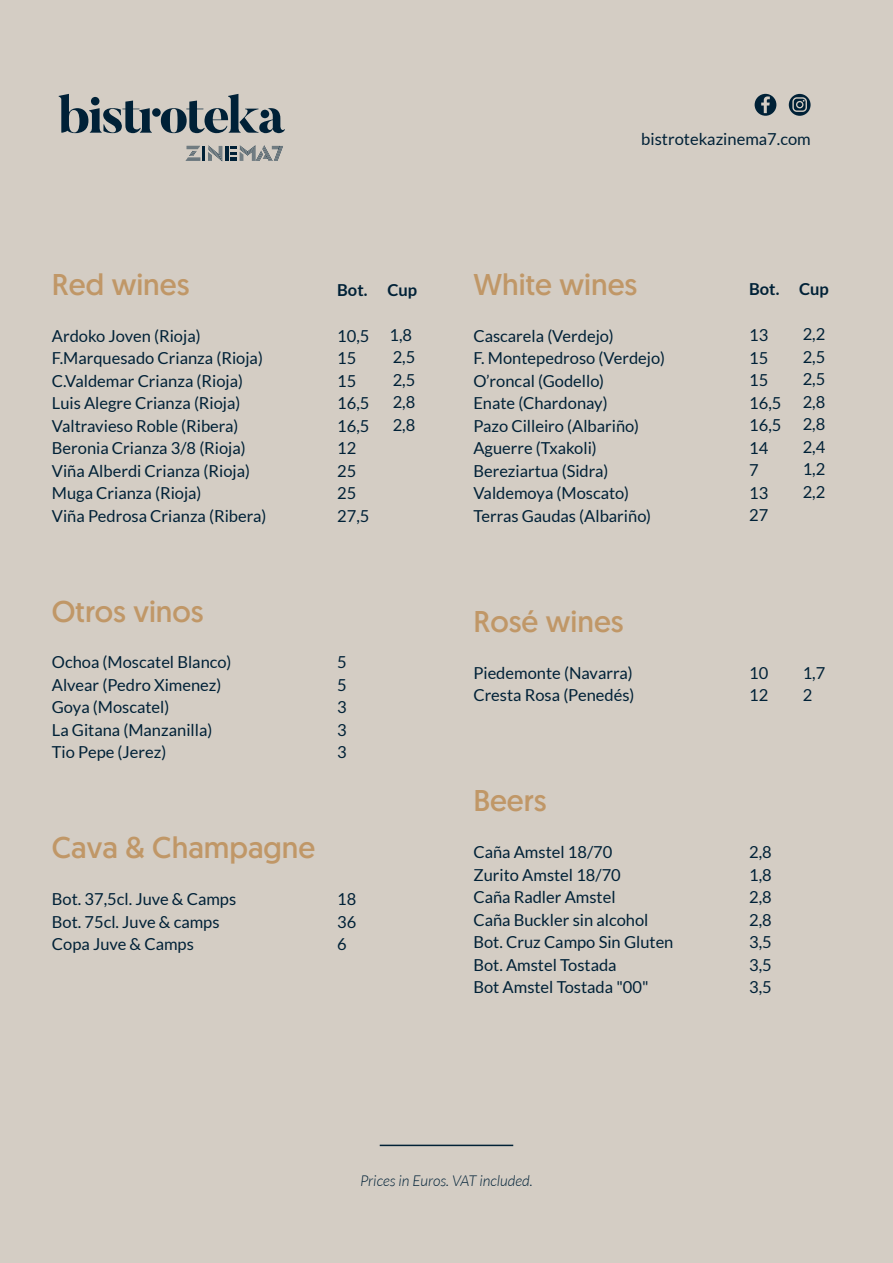
<style>
.page{position:relative;width:893px;height:1263px;background:#d4cdc4}
.page>*{position:absolute;margin:0;border:0;box-sizing:border-box;transform-origin:0 0}
.t1{font:30px "Geomanist";color:#c09767}
.t2{font:16.5px/22.5px "Lato";color:#002137}
.t3{font:700 16.5px "Lato";color:#002137}
.t4{font:italic 300 15px "Lato";color:#002137}
</style>
<div class="page">
<svg style="left:59px;top:94px;width:93px;height:39px"></svg>
<svg style="left:161px;top:94px;width:124px;height:39px"></svg>
<div style="left:152px;top:108px;width:9px;height:9px;background:#002137;border-radius:50%"></div>
<div style="left:261px;top:110px;width:8px;height:8px;background:#002137;border-radius:50%"></div>
<svg style="left:186px;top:145px;width:97px;height:16px"></svg>
<svg style="left:755px;top:94px;width:21px;height:22px"></svg>
<svg style="left:789px;top:94px;width:22px;height:22px"></svg>
<hr style="left:380px;top:1145px;width:133px;height:1px;background:#002136">
<p class="t2" style="left:641px;top:128px;width:171px">bistrotekazinema7.com</p>
<h1 class="t1" style="left:52px;top:265px;width:139px">Red wines</h1>
<p class="t2" style="left:52px;top:324px;width:216px">Ardoko Joven (Rioja)<br>F.Marquesado Crianza (Rioja)<br>C.Valdemar Crianza (Rioja)<br>Luis Alegre Crianza (Rioja)<br>Valtravieso Roble (Ribera)<br>Beronia Crianza 3/8 (Rioja)<br>Viña Alberdi Crianza (Rioja)<br>Muga Crianza (Rioja)<br>Viña Pedrosa Crianza (Ribera)</p>
<p class="t2" style="left:337px;top:324px;width:34px">10,5<br>15<br>15<br>16,5<br>16,5<br>12<br>25<br>25<br>27,5</p>
<h1 class="t1" style="left:473px;top:265px;width:166px">White wines</h1>
<p class="t2" style="left:473px;top:324px;width:193px">Cascarela (Verdejo)<br>F. Montepedroso (Verdejo)<br>O’roncal (Godello)<br>Enate (Chardonay)<br>Pazo Cilleiro (Albariño)<br>Aguerre (Txakoli)<br>Bereziartua (Sidra)<br>Valdemoya (Moscato)<br>Terras Gaudas (Albariño)</p>
<p class="t3" style="left:749px;top:280px;width:81px">Bot. Cup</p>
<p class="t2" style="left:803px;top:323px;width:24px;text-align:justify">2,2<br>2,5<br>2,5<br>2,8<br>2,8<br>2,4<br>1,2<br>2,2</p>
<p class="t3" style="left:337px;top:280px;width:82px">Bot. Cup</p>
<p class="t2" style="left:389px;top:323px;width:27px">1,8<br>2,5<br>2,5<br>2,8<br>2,8</p>
<p class="t2" style="left:749px;top:324px;width:34px">13<br>15<br>15<br>16,5<br>16,5<br>14<br>7<br>13<br>27</p>
<h1 class="t1" style="left:52px;top:592px;width:153px">Otros vinos</h1>
<p class="t2" style="left:52px;top:651px;width:181px">Ochoa (Moscatel Blanco)<br>Alvear (Pedro Ximenez)<br>Goya (Moscatel)<br>La Gitana (Manzanilla)<br>Tio Pepe (Jerez)</p>
<p class="t2" style="left:337px;top:651px;width:11px;text-align:justify">5<br>5<br>3<br>3<br>3</p>
<h1 class="t1" style="left:52px;top:828px;width:265px">Cava &amp; Champagne</h1>
<p class="t2" style="left:52px;top:888px;width:186px">Bot. 37,5cl. Juve &amp; Camps<br>Bot. 75cl. Juve &amp; camps<br>Copa Juve &amp; Camps</p>
<p class="t2" style="left:337px;top:888px;width:21px;text-align:justify">18<br>36<br>6</p>
<h1 class="t1" style="left:473px;top:602px;width:152px">Rosé wines</h1>
<p class="t2" style="left:473px;top:661px;width:163px">Piedemonte (Navarra)<br>Cresta Rosa (Penedés)</p>
<p class="t2" style="left:749px;top:661px;width:21px">10<br>12</p>
<p class="t2" style="left:803px;top:661px;width:24px">1,7<br>2</p>
<h1 class="t1" style="left:473px;top:781px;width:75px">Beers</h1>
<p class="t2" style="left:473px;top:841px;width:202px">Caña Amstel 18/70<br>Zurito Amstel 18/70<br>Caña Radler Amstel<br>Caña Buckler sin alcohol<br>Bot. Cruz Campo Sin Gluten<br>Bot. Amstel Tostada<br>Bot Amstel Tostada "00"</p>
<p class="t2" style="left:749px;top:841px;width:24px;text-align:justify">2,8<br>1,8<br>2,8<br>2,8<br>3,5<br>3,5<br>3,5</p>
<p class="t4" style="left:360px;top:1172px;width:174px">Prices in Euros. VAT included.</p>
</div>
